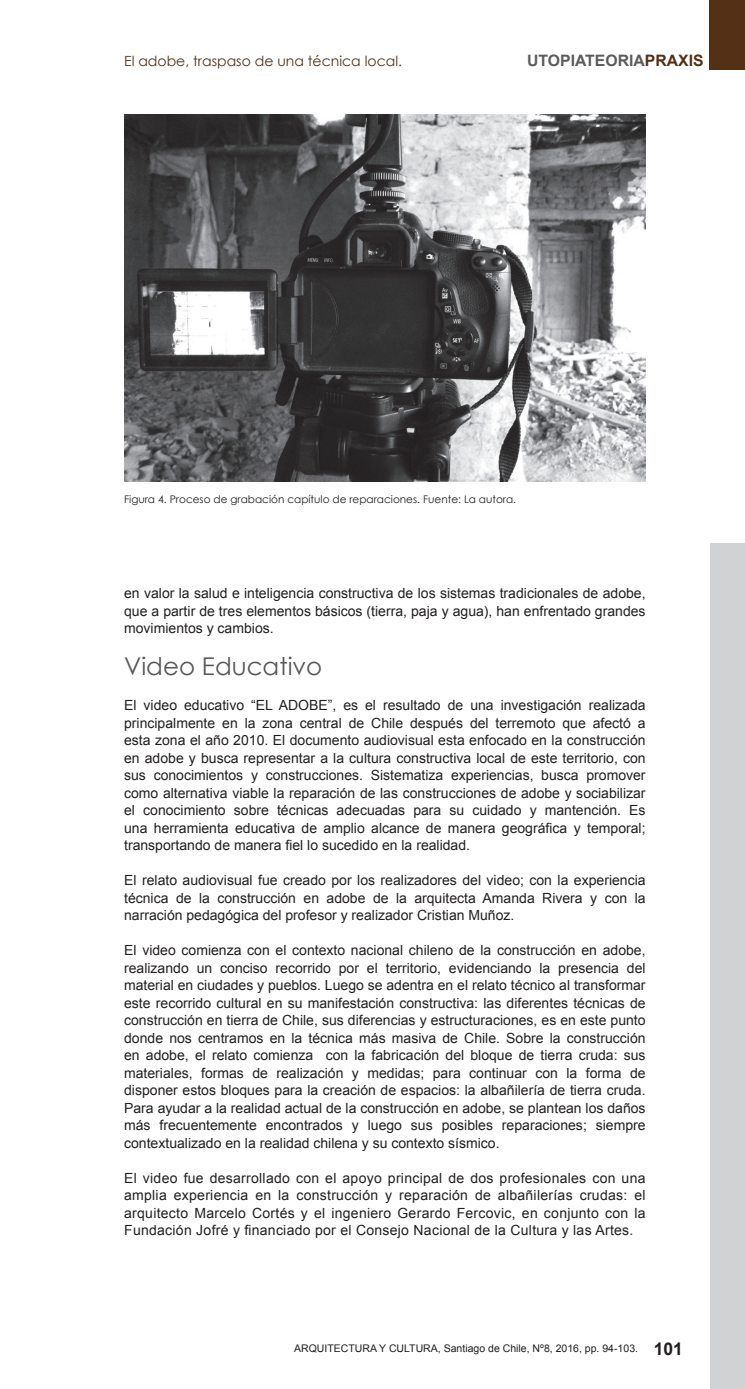
<style>
.page{position:relative;width:745px;height:1389px;background:#fff}
.page>*{position:absolute;margin:0;border:0;box-sizing:border-box;transform-origin:0 0}
.t1{font:24.5px "Century Gothic";color:#57585a}
.t2{font:700 17.5px "Arial";color:#231f20}
.t3{font:700 15.75px "Arial";color:#5c5c5f}
.t4{font:14px/17.5px "Arial";color:#231f20;text-align:justify}
.t5{font:14px "Century Gothic";color:#543116}
.t6{font:10.5px "Century Gothic";color:#231f20}
.t7{font:10.5px "Arial";color:#231f20}
.s1{color:#543116}
</style>
<div class="page">
<div style="left:709px;top:543px;width:35px;height:846px;background:#d1d2d4"></div>
<div style="left:709px;top:0;width:35px;height:70px;background:#543116"></div>
<img style="left:124px;top:114px;width:521px;height:367px">
<p class="t5" style="left:124px;top:51px;width:279px">El adobe, traspaso de una técnica local.</p>
<p class="t3" style="left:527px;top:50px;width:178px">UTOPIATEORIA<span class="s1">PRAXIS</span></p>
<p class="t6" style="left:124px;top:492px;width:393px">Figura 4. Proceso de grabación capítulo de reparaciones. Fuente: La autora.</p>
<p class="t4" style="left:124px;top:585px;width:522px">en valor la salud e inteligencia constructiva de los sistemas tradicionales de adobe, que a partir de tres elementos básicos (tierra, paja y agua), han enfrentado grandes movimientos y cambios.</p>
<h1 class="t1" style="left:124px;top:649px;width:199px">Video Educativo</h1>
<p class="t4" style="left:124px;top:697px;width:522px">El video educativo “EL ADOBE”, es el resultado de una investigación realizada principalmente en la zona central de Chile después del terremoto que afectó a esta zona el año 2010. El documento audiovisual esta enfocado en la construcción en adobe y busca representar a la cultura constructiva local de este territorio, con sus conocimientos y construcciones. Sistematiza experiencias, busca promover como alternativa viable la reparación de las construcciones de adobe y sociabilizar el conocimiento sobre técnicas adecuadas para su cuidado y mantención. Es una herramienta educativa de amplio alcance de manera geográfica y temporal; transportando de manera fiel lo sucedido en la realidad.</p>
<p class="t4" style="left:124px;top:872px;width:522px">El relato audiovisual fue creado por los realizadores del video; con la experiencia técnica de la construcción en adobe de la arquitecta Amanda Rivera y con la narración pedagógica del profesor y realizador Cristian Muñoz.</p>
<p class="t4" style="left:124px;top:942px;width:522px">El video comienza con el contexto nacional chileno de la construcción en adobe, realizando un conciso recorrido por el territorio, evidenciando la presencia del material en ciudades y pueblos. Luego se adentra en el relato técnico al transformar este recorrido cultural en su manifestación constructiva: las diferentes técnicas de construcción en tierra de Chile, sus diferencias y estructuraciones, es en este punto donde nos centramos en la técnica más masiva de Chile. Sobre la construcción en adobe, el relato comienza con la fabricación del bloque de tierra cruda: sus materiales, formas de realización y medidas; para continuar con la forma de disponer estos bloques para la creación de espacios: la albañilería de tierra cruda.<br>Para ayudar a la realidad actual de la construcción en adobe, se plantean los daños más frecuentemente encontrados y luego sus posibles reparaciones; siempre contextualizado en la realidad chilena y su contexto sísmico.</p>
<p class="t4" style="left:124px;top:1169px;width:522px">El video fue desarrollado con el apoyo principal de dos profesionales con una amplia experiencia en la construcción y reparación de albañilerías crudas: el arquitecto Marcelo Cortés y el ingeniero Gerardo Fercovic, en conjunto con la Fundación Jofré y financiado por el Consejo Nacional de la Cultura y las Artes.</p>
<p class="t7" style="left:294px;top:1341px;width:345px">ARQUITECTURA Y CULTURA, Santiago de Chile, Nº8, 2016, pp. 94-103.</p>
<p class="t2" style="left:653px;top:1337px;width:31px">101</p>
</div>
